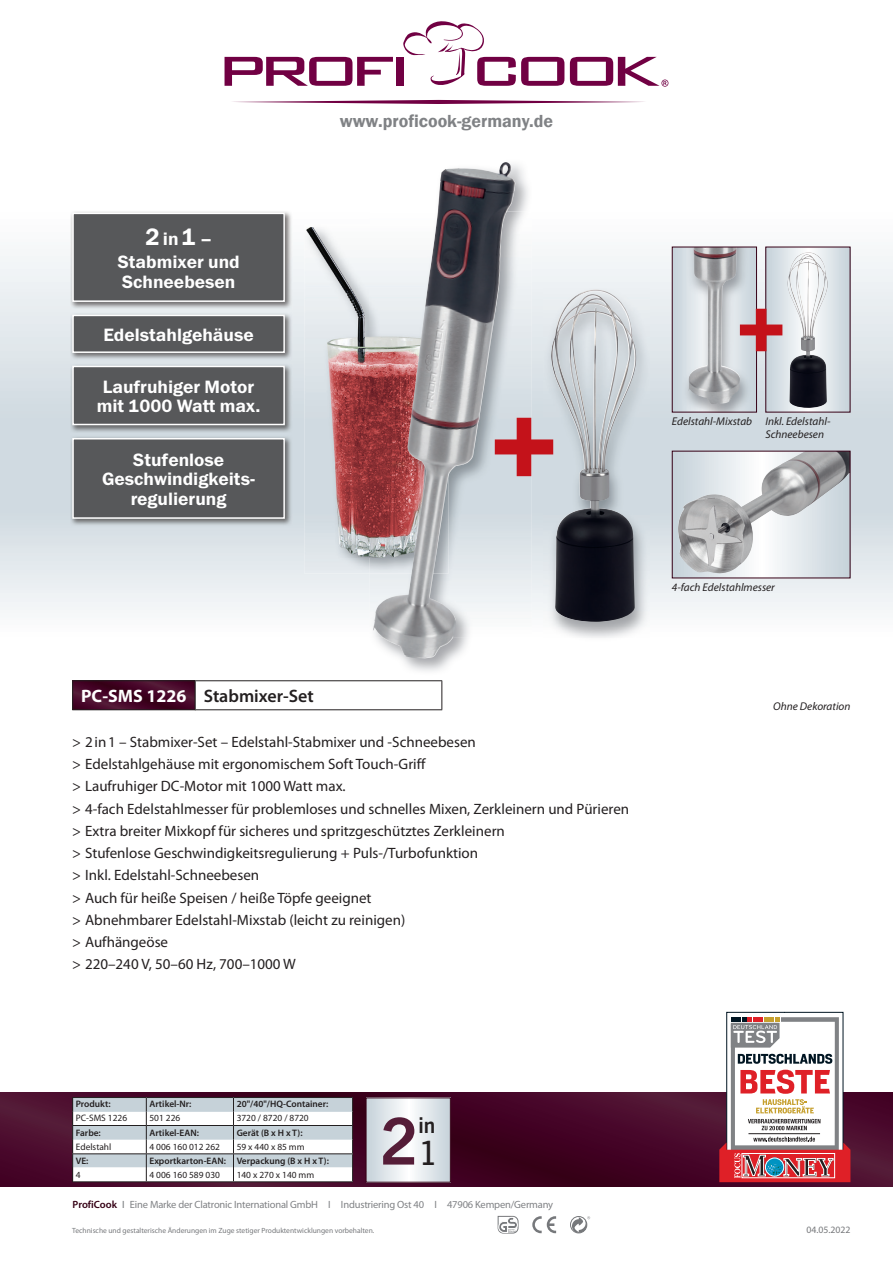
<style>
.page{position:relative;width:893px;height:1263px;background:#fff}
.page>*{position:absolute;margin:0;border:0;box-sizing:border-box;transform-origin:0 0}
.t1{font:700 64.2px "News Gothic BT";color:#551d38}
.t2{font:600 33px "News Gothic BT";color:#231f20}
.t3{font:700 21px "News Gothic BT";color:#231f20}
.t4{font:18px/19.5px "Franklin Gothic Demi ITC";color:#fff;text-align:center}
.t5{font:600 18px "Franklin Gothic";color:#808285}
.t6{font:600 18px "Myriad Pro";color:#231f20}
.t7{font:700 18px "Myriad Pro";color:#fff}
.t8{font:15px/22.2px "Myriad Pro";color:#231f20}
.t9{font:italic 11.25px/12.8px "Myriad Pro";color:#231f20}
.t10{font:10.5px "Myriad Pro";letter-spacing:-.015em;color:#808285}
.t11{font:9.75px "Myriad Pro";color:#76787b}
.t12{font:600 9.3px "Myriad Pro";color:#231f20}
.t13{font:9.3px "Myriad Pro";color:#231f20}
.t14{font:7.5px "Myriad Pro";color:#76787b}
.s1{font-size:24px}
.s2{font-weight:600;color:#350015}
.s3{color:#76787b}
</style>
<div class="page">
<svg style="left:233px;top:100px;width:411px;height:4px"></svg>
<svg style="left:225px;top:57px;width:168px;height:29px"></svg>
<div style="left:396px;top:57px;width:8px;height:29px;background:#710043"></div>
<svg style="left:570px;top:57px;width:98px;height:30px"></svg>
<svg style="left:403px;top:21px;width:161px;height:65px"></svg>
<svg style="left:0;top:246px;width:893px;height:365px"></svg>
<svg style="left:0;top:1093px;width:893px;height:93px;background:#460928"></svg>
<svg style="left:532px;top:1216px;width:24px;height:17px"></svg>
<div style="left:570px;top:1216px;width:17px;height:17px;border:1px solid #76787b;border-radius:50%"></div>
<svg style="left:572px;top:1216px;width:18px;height:17px"></svg>
<svg style="left:498px;top:1215px;width:20px;height:18px"></svg>
<svg style="left:719px;top:1012px;width:131px;height:170px"></svg>
<svg style="left:674px;top:453px;width:174px;height:123px"></svg>
<img style="left:678px;top:453px;width:170px;height:120px">
<svg style="left:73px;top:681px;width:122px;height:28px;background:#450827"></svg>
<hr style="left:72px;top:680px;width:124px;height:1px;background:#231f20">
<svg style="left:72px;top:681px;width:1px;height:28px"></svg>
<hr style="left:72px;top:709px;width:124px;height:1px;background:#231f20">
<img style="left:304px;top:229px;width:66px;height:344px">
<img style="left:307px;top:227px;width:63px;height:330px">
<svg style="left:782px;top:249px;width:66px;height:161px;background:#d9e0e6"></svg>
<img style="left:788px;top:252px;width:39px;height:156px">
<svg style="left:672px;top:247px;width:110px;height:165px;background:#c2bec3"></svg>
<svg style="left:368px;top:1099px;width:81px;height:81px"></svg>
<img style="left:370px;top:212px;width:162px;height:426px">
<img style="left:373px;top:162px;width:142px;height:497px">
<img style="left:544px;top:288px;width:106px;height:350px">
<img style="left:551px;top:290px;width:85px;height:332px">
<svg style="left:495px;top:418px;width:58px;height:58px;background:#ca8188"></svg>
<hr style="left:72px;top:1181px;width:74px;height:1px;background:#231f20">
<hr style="left:146px;top:1181px;width:87px;height:1px;background:#231f20">
<hr style="left:233px;top:1181px;width:120px;height:1px;background:#231f20">
<hr style="left:72px;top:1097px;width:74px;height:1px;background:#231f20">
<hr style="left:146px;top:1097px;width:87px;height:1px;background:#231f20">
<hr style="left:233px;top:1097px;width:120px;height:1px;background:#231f20">
<svg style="left:72px;top:1098px;width:281px;height:83px"></svg>
<hr style="left:72px;top:1125px;width:74px;height:1px;background:#231f20">
<hr style="left:146px;top:1125px;width:87px;height:1px;background:#231f20">
<hr style="left:233px;top:1125px;width:120px;height:1px;background:#231f20">
<hr style="left:72px;top:1153px;width:74px;height:1px;background:#231f20">
<hr style="left:233px;top:1153px;width:120px;height:1px;background:#231f20">
<img style="left:70px;top:211px;width:222px;height:98px">
<div style="left:73px;top:213px;width:211px;height:88px;background:#57585a"></div>
<div style="left:72px;top:213px;width:213px;height:89px;border:2px solid #fff"></div>
<svg style="left:195px;top:681px;width:1px;height:28px"></svg>
<hr style="left:195px;top:680px;width:247px;height:1px;background:#231f20">
<svg style="left:441px;top:681px;width:1px;height:28px"></svg>
<hr style="left:195px;top:709px;width:247px;height:1px;background:#231f20">
<img style="left:70px;top:313px;width:222px;height:47px">
<div style="left:73px;top:315px;width:211px;height:37px;background:#57585a"></div>
<div style="left:72px;top:315px;width:213px;height:38px;border:2px solid #fff"></div>
<img style="left:70px;top:364px;width:222px;height:69px">
<div style="left:73px;top:366px;width:211px;height:58px;background:#57585a"></div>
<div style="left:72px;top:366px;width:213px;height:59px;border:2px solid #fff"></div>
<img style="left:70px;top:436px;width:222px;height:90px">
<div style="left:73px;top:439px;width:211px;height:79px;background:#57585a"></div>
<div style="left:72px;top:438px;width:213px;height:81px;border:2px solid #fff"></div>
<p class="t4" style="left:117px;top:227px;width:124px;line-height:23.7px"><span class="s1">2</span> in <span class="s1">1</span> –<br>Stabmixer und</p>
<p class="t4" style="left:122px;top:272px;width:115px">Schneebesen</p>
<p class="t4" style="left:103px;top:325px;width:152px">Edelstahlgehäuse</p>
<p class="t4" style="left:97px;top:377px;width:165px">Laufruhiger Motor mit 1000 Watt max.</p>
<p class="t4" style="left:102px;top:450px;width:155px">Stufenlose<br>Geschwindigkeits&shy;regulierung</p>
<p class="t5" style="left:340px;top:110px;width:215px">www.proficook-germany.de</p>
<p class="t7" style="left:81px;top:684px;width:107px">PC-SMS 1226</p>
<p class="t6" style="left:204px;top:684px;width:112px">Stabmixer-Set</p>
<p class="t8" style="left:72px;top:730px;width:558px">&gt; 2 in 1 – Stabmixer-Set – Edelstahl-Stabmixer und -Schneebesen<br>&gt; Edelstahlgehäuse mit ergonomischem Soft Touch-Griff<br>&gt; Laufruhiger DC-Motor mit 1000 Watt max.<br>&gt; 4-fach Edelstahlmesser für problemloses und schnelles Mixen, Zerkleinern und Pürieren &gt; Extra breiter Mixkopf für sicheres und spritzgeschütztes Zerkleinern<br>&gt; Stufenlose Geschwindigkeitsregulierung + Puls-/Turbofunktion<br>&gt; Inkl. Edelstahl-Schneebesen<br>&gt; Auch für heiße Speisen / heiße Töpfe geeignet<br>&gt; Abnehmbarer Edelstahl-Mixstab (leicht zu reinigen)<br>&gt; Aufhängeöse<br>&gt; 220–240 V, 50–60 Hz, 700–1000 W</p>
<p class="t9" style="left:672px;top:415px;width:82px">Edelstahl-Mixstab</p>
<p class="t9" style="left:765px;top:415px;width:67px">Inkl. Edelstahl-<br>Schneebesen</p>
<p class="t9" style="left:672px;top:581px;width:105px">4-fach Edelstahlmesser</p>
<p class="t9" style="left:773px;top:700px;width:79px">Ohne Dekoration</p>
<p class="t12" style="left:76px;top:1098px;width:36px">Produkt:</p>
<p class="t12" style="left:150px;top:1098px;width:44px">Artikel-Nr:</p>
<p class="t12" style="left:237px;top:1098px;width:93px">20"/40"/HQ-Container:</p>
<p class="t13" style="left:76px;top:1112px;width:53px">PC-SMS 1226</p>
<p class="t13" style="left:150px;top:1112px;width:32px">501 226</p>
<p class="t13" style="left:237px;top:1112px;width:74px">3720 / 8720 / 8720</p>
<p class="t12" style="left:76px;top:1126px;width:27px">Farbe:</p>
<p class="t12" style="left:150px;top:1126px;width:51px">Artikel-EAN:</p>
<p class="t12" style="left:237px;top:1126px;width:67px">Gerät (B x H x T):</p>
<p class="t13" style="left:76px;top:1141px;width:37px">Edelstahl</p>
<p class="t13" style="left:150px;top:1141px;width:72px">4 006 160 012 262</p>
<p class="t13" style="left:237px;top:1141px;width:69px">59 x 440 x 85 mm</p>
<p class="t12" style="left:76px;top:1155px;width:14px">VE:</p>
<p class="t12" style="left:150px;top:1155px;width:181px">Exportkarton-EAN: Verpackung (B x H x T):</p>
<p class="t13" style="left:76px;top:1169px;width:6px">4</p>
<p class="t13" style="left:150px;top:1169px;width:72px">4 006 160 589 030</p>
<p class="t13" style="left:237px;top:1169px;width:79px">140 x 270 x 140 mm</p>
<h1 class="t1" style="left:380px;top:1103px;width:40px">2</h1>
<h3 class="t3" style="left:419px;top:1113px;width:18px">in</h3>
<h2 class="t2" style="left:419px;top:1133px;width:21px">1</h2>
<p class="t10" style="left:73px;top:1198px;width:482px"><span class="s2">ProfiCook</span> <span class="s3">I</span> Eine Marke der Clatronic International GmbH I Industriering Ost 40 I 47906 Kempen/Germany</p>
<p class="t14" style="left:72px;top:1226px;width:304px">Technische und gestalterische Änderungen im Zuge stetiger Produktentwicklungen vorbehalten.</p>
<p class="t11" style="left:806px;top:1224px;width:46px">04.05.2022</p>
</div>
